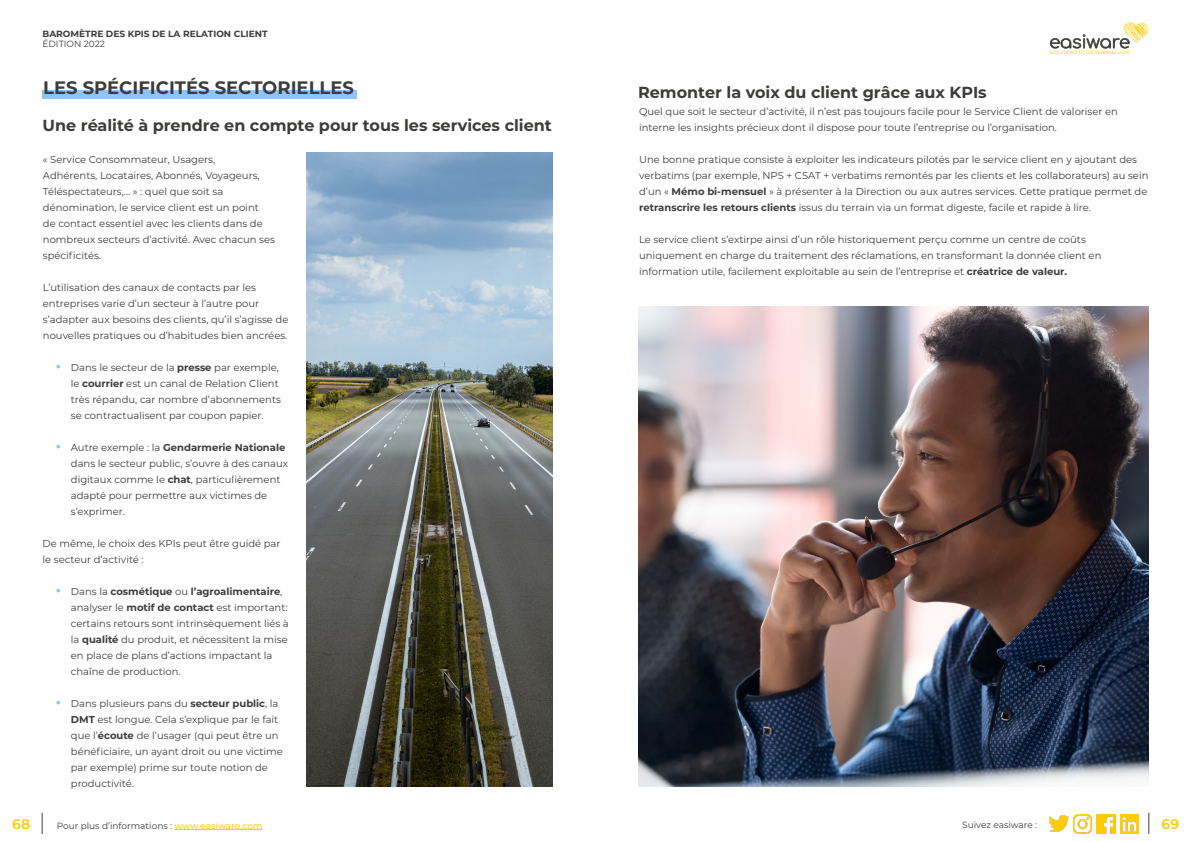
<style>
.page{position:relative;width:1191px;height:842px;background:#fff}
.page>*{position:absolute;margin:0;border:0;box-sizing:border-box;transform-origin:0 0}
.t1{font:700 18px "Montserrat";color:#3c3c3b}
.t2{font:700 16px "Montserrat";color:#3c3c3b}
.t3{font:600 14px "Montserrat";color:#fecb04}
.t4{font:10px/16px "Montserrat";color:#3c3c3b}
.t5{font:9px "Montserrat";color:#3d3c3b}
.t6{font:700 9px "Montserrat";color:#3d3c3b}
.s1{font-weight:700}
.s2{font-weight:500;color:#fc0}
</style>
<div class="page">
<svg style="left:42px;top:813px;width:1px;height:21px"></svg>
<svg style="left:1148px;top:813px;width:1px;height:21px"></svg>
<hr style="left:174px;top:829px;width:89px;height:1px;background:#fc0">
<svg style="left:1049px;top:22px;width:100px;height:32px"></svg>
<img style="left:1073px;top:815px;width:18px;height:18px">
<img style="left:1049px;top:816px;width:19px;height:16px">
<img style="left:1096px;top:815px;width:19px;height:18px">
<img style="left:1120px;top:815px;width:18px;height:18px">
<div style="left:43px;top:90px;width:314px;height:9px;background:#8dc5fa"></div>
<svg style="left:56px;top:365px;width:4px;height:3px"></svg>
<svg style="left:56px;top:445px;width:4px;height:3px"></svg>
<svg style="left:56px;top:589px;width:4px;height:3px"></svg>
<svg style="left:56px;top:701px;width:4px;height:3px"></svg>
<img style="left:306px;top:153px;width:247px;height:634px">
<img style="left:639px;top:307px;width:509px;height:480px">
<p class="t6" style="left:43px;top:27px;width:227px">BAROMÈTRE DES KPIS DE LA RELATION CLIENT</p>
<p class="t5" style="left:43px;top:38px;width:64px">ÉDITION 2022</p>
<h1 class="t1" style="left:43px;top:75px;width:312px">LES SPÉCIFICITÉS SECTORIELLES</h1>
<h2 class="t2" style="left:43px;top:113px;width:511px">Une réalité à prendre en compte pour tous les services client</h2>
<p class="t4" style="left:43px;top:151px;width:233px">« Service Consommateur, Usagers,<br>Adhérents, Locataires, Abonnés, Voyageurs, Téléspectateurs,... » : quel que soit sa dénomination, le service client est un point<br>de contact essentiel avec les clients dans de nombreux secteurs d’activité. Avec chacun ses spécificités.</p>
<p class="t4" style="left:43px;top:279px;width:247px">L’utilisation des canaux de contacts par les entreprises varie d’un secteur à l’autre pour s’adapter aux besoins des clients, qu’il s’agisse de nouvelles pratiques ou d’habitudes bien ancrées.</p>
<p class="t4" style="left:71px;top:359px;width:211px">Dans le secteur de la <span class="s1">presse</span> par exemple, le <span class="s1">courrier</span> est un canal de Relation Client très répandu, car nombre d’abonnements se contractualisent par coupon papier.</p>
<p class="t4" style="left:71px;top:439px;width:219px">Autre exemple : la <span class="s1">Gendarmerie Nationale </span>dans le secteur public, s’ouvre à des canaux digitaux comme le <span class="s1">chat</span>, particulièrement adapté pour permettre aux victimes de s’exprimer.</p>
<p class="t4" style="left:43px;top:535px;width:239px">De même, le choix des KPIs peut être guidé par le secteur d’activité :</p>
<p class="t4" style="left:71px;top:583px;width:219px">Dans la <span class="s1">cosmétique</span> ou <span class="s1">l’agroalimentaire</span>, analyser le <span class="s1">motif de contact</span> est important: certains retours sont intrinsèquement liés à la <span class="s1">qualité</span> du produit, et nécessitent la mise en place de plans d’actions impactant la chaîne de production.</p>
<p class="t4" style="left:71px;top:695px;width:213px">Dans plusieurs pans du <span class="s1">secteur public</span>, la <span class="s1">DMT</span> est longue. Cela s’explique par le fait que l’<span class="s1">écoute</span> de l’usager (qui peut être un bénéficiaire, un ayant droit ou une victime par exemple) prime sur toute notion de productivité.</p>
<h2 class="t2" style="left:638px;top:81px;width:350px">Remonter la voix du client grâce aux KPIs</h2>
<p class="t4" style="left:639px;top:103px;width:480px">Quel que soit le secteur d’activité, il n’est pas toujours facile pour le Service Client de valoriser en interne les insights précieux dont il dispose pour toute l’entreprise ou l’organisation.</p>
<p class="t4" style="left:639px;top:151px;width:511px">Une bonne pratique consiste à exploiter les indicateurs pilotés par le service client en y ajoutant des verbatims (par exemple, NPS + CSAT + verbatims remontés par les clients et les collaborateurs) au sein d’un « <span class="s1">Mémo bi-mensuel</span> » à présenter à la Direction ou aux autres services. Cette pratique permet de <span class="s1">retranscrire les retours clients</span> issus du terrain via un format digeste, facile et rapide à lire.</p>
<p class="t4" style="left:639px;top:231px;width:464px">Le service client s’extirpe ainsi d’un rôle historiquement perçu comme un centre de coûts uniquement en charge du traitement des réclamations, en transformant la donnée client en information utile, facilement exploitable au sein de l’entreprise et <span class="s1">créatrice de valeur.</span></p>
<h3 class="t3" style="left:12px;top:814px;width:19px">68</h3>
<p class="t5" style="left:57px;top:819px;width:207px">Pour plus d’informations : <span class="s2">www.easiware.com</span></p>
<p class="t5" style="left:962px;top:818px;width:76px">Suivez easiware :</p>
<h3 class="t3" style="left:1161px;top:814px;width:19px">69</h3>
</div>
